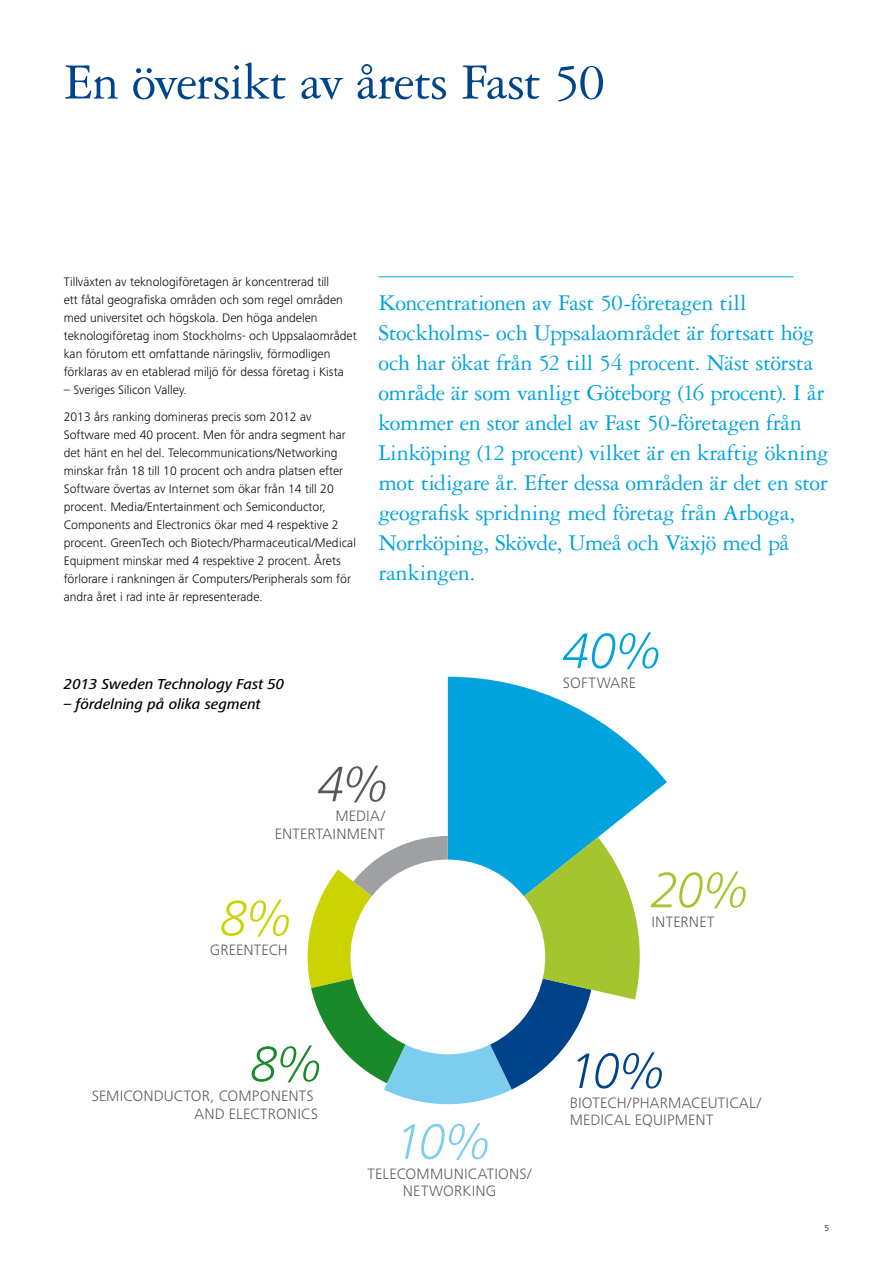
<style>
.page{position:relative;width:893px;height:1263px;background:#fff}
.page>*{position:absolute;margin:0;border:0;box-sizing:border-box;transform-origin:0 0}
.t1{font:54px "Garamond 3 LT Std";letter-spacing:-.03em;color:#004489}
.t2{font:italic 300 51.6px "Frutiger Next Pro";color:#00a3de}
.t3{font:italic 300 51.6px "Frutiger Next Pro";color:#7dceee}
.t4{font:italic 300 51.6px "Frutiger Next Pro";color:#a4c52d}
.t5{font:italic 300 51.6px "Frutiger Next Pro";color:#00438b}
.t6{font:italic 300 51.6px "Frutiger Next Pro";color:#cbd300}
.t7{font:italic 300 51.6px "Frutiger Next Pro";color:#58585a}
.t8{font:italic 300 51.6px "Frutiger Next Pro";color:#198929}
.t9{font:24px/30px "Garamond 3 LT Std";letter-spacing:-.015em;color:#00a3de}
.t10{font:300 15.6px/17.2px "Frutiger Next Pro";letter-spacing:.01em;color:#58585a;text-align:right}
.t11{font:italic 500 15px "Frutiger Next Pro";color:#000}
.t12{font:300 12.75px/18px "Frutiger Next Pro";color:#000}
.t13{font:300 9px "Frutiger Next Pro";color:#000}
</style>
<div class="page">
<hr style="left:378px;top:276px;width:416px;height:1px;background:#00a3de">
<svg style="left:448px;top:677px;width:219px;height:159px;fill:#00a3de"></svg>
<svg style="left:307px;top:836px;width:333px;height:269px"></svg>
<div style="left:350px;top:859px;width:195px;height:195px;background:#fff;border-radius:50%"></div>
<h1 class="t1" style="left:64px;top:53px;width:543px">En översikt av årets Fast 50</h1>
<p class="t12" style="left:64px;top:273px;width:294px">Tillväxten av teknologiföretagen är koncentrerad till<br>ett fåtal geografiska områden och som regel områden med universitet och högskola. Den höga andelen teknologiföretag inom Stockholms- och Uppsalaområdet kan förutom ett omfattande näringsliv, förmodligen förklaras av en etablerad miljö för dessa företag i Kista</p>
<p class="t12" style="left:64px;top:377px;width:249px;line-height:26.5px">– Sveriges Silicon Valley.<br>2013 års ranking domineras precis som 2012 av</p>
<p class="t12" style="left:64px;top:426px;width:294px">Software med 40 procent. Men för andra segment har det hänt en hel del. Telecommunications/Networking minskar från 18 till 10 procent och andra platsen efter Software övertas av Internet som ökar från 14 till 20 procent. Media/Entertainment och Semiconductor, Components and Electronics ökar med 4 respektive 2 procent. GreenTech och Biotech/Pharmaceutical/Medical Equipment minskar med 4 respektive 2 procent. Årets förlorare i rankningen är Computers/Peripherals som för andra året i rad inte är representerade.</p>
<p class="t11" style="left:64px;top:675px;width:222px">2013 Sweden Technology Fast 50</p>
<p class="t11" style="left:64px;top:695px;width:198px">– fördelning på olika segment</p>
<p class="t9" style="left:378px;top:288px;width:452px">Koncentrationen av Fast 50-företagen till Stockholms- och Uppsalaområdet är fortsatt hög och har ökat från 52 till 54 procent. Näst största område är som vanligt Göteborg (16 procent). I år kommer en stor andel av Fast 50-företagen från Linköping (12 procent) vilket är en kraftig ökning mot tidigare år. Efter dessa områden är det en stor geografisk spridning med företag från Arboga, Norrköping, Skövde, Umeå och Växjö med på rankingen.</p>
<h2 class="t2" style="left:563px;top:621px;width:100px">40%</h2>
<p class="t10" style="left:563px;top:674px;width:75px">SOFTWARE</p>
<h2 class="t7" style="left:318px;top:754px;width:72px">4%</h2>
<p class="t10" style="left:275px;top:807px;width:112px">MEDIA/<br>ENTERTAINMENT</p>
<h2 class="t6" style="left:220px;top:889px;width:72px">8%</h2>
<p class="t10" style="left:210px;top:942px;width:80px">GREENTECH</p>
<h2 class="t8" style="left:251px;top:1034px;width:72px">8%</h2>
<p class="t10" style="left:92px;top:1087px;width:228px">SEMICONDUCTOR, COMPONENTS<br>AND ELECTRONICS</p>
<h2 class="t3" style="left:395px;top:1112px;width:96px">10%</h2>
<p class="t10" style="left:368px;top:1165px;width:165px;text-align:center">TELECOMMUNICATIONS/<br>NETWORKING</p>
<h2 class="t4" style="left:651px;top:860px;width:98px">20%</h2>
<p class="t10" style="left:651px;top:913px;width:65px">INTERNET</p>
<h2 class="t5" style="left:570px;top:1041px;width:96px">10%</h2>
<p class="t10" style="left:570px;top:1094px;width:193px;text-align:left">BIOTECH/PHARMACEUTICAL/<br>MEDICAL EQUIPMENT</p>
<p class="t13" style="left:824px;top:1223px;width:6px">5</p>
</div>
